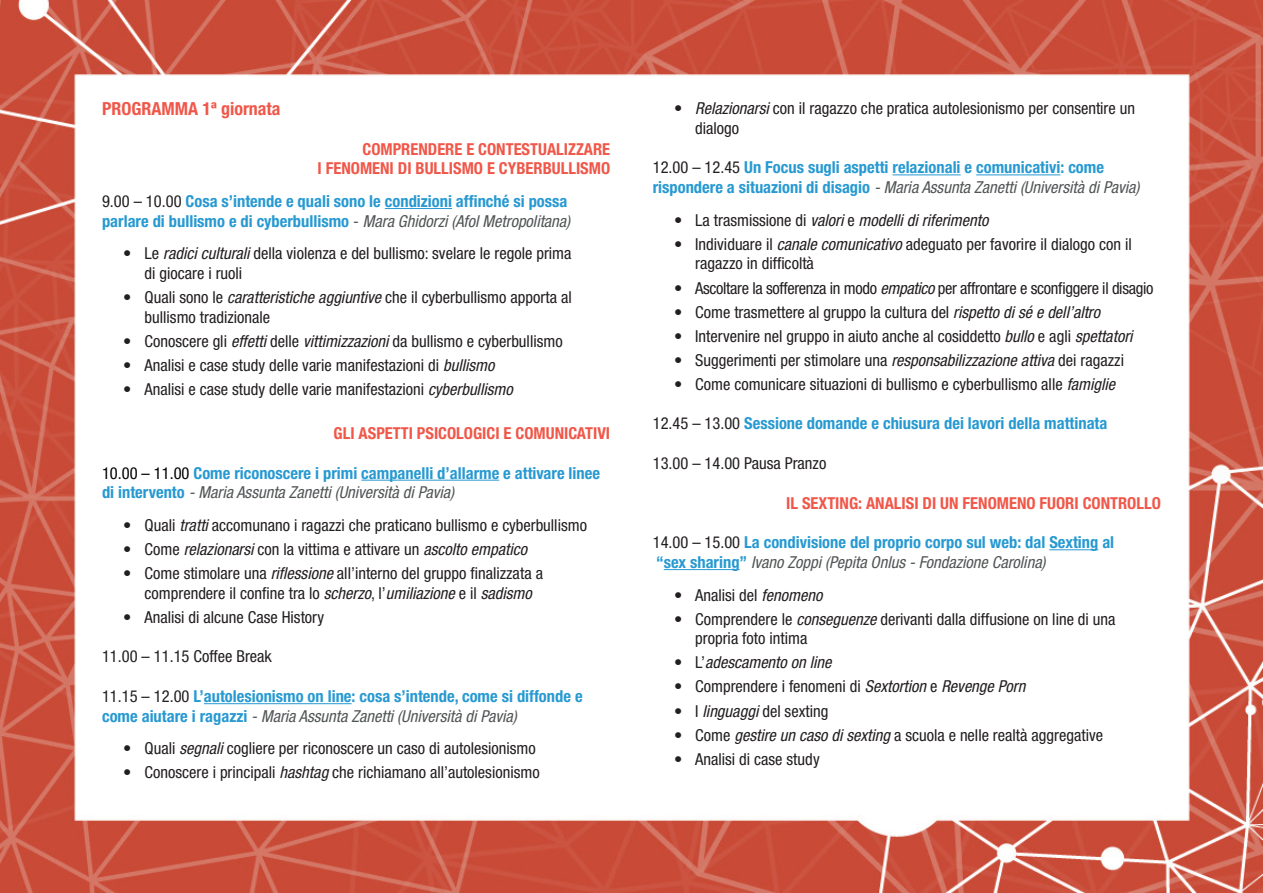
<style>
.page{position:relative;width:1263px;height:893px;background:#fff}
.page>*{position:absolute;margin:0;border:0;box-sizing:border-box;transform-origin:0 0}
.t1{font:700 condensed 18px "Helvetica Neue LT Std";color:#f05749}
.t2{font:condensed 16.5px/19.8px "Helvetica Neue LT Std";color:#231f20}
.t3{font:700 condensed 16.5px/19.8px "Helvetica Neue LT Std";color:#2799d1}
.t4{font:700 condensed 16.5px "Helvetica Neue LT Std";color:#f05749}
.t5{font:condensed 16.5px "Helvetica Neue LT Std";letter-spacing:-.02em;color:#231f20}
.t6{font:italic condensed 16.5px "Helvetica Neue LT Std";color:#231f20}
.t7{font:italic condensed 16.5px "Helvetica Neue LT Std";color:#525556}
.s1{font-weight:400;color:#231f20}
.s2{font-weight:400;color:#525556}
.s3{font-weight:400;font-style:italic;color:#525556}
.s4{font-style:italic}
.s5{font-weight:400;color:#000}
.s6{font-style:normal}
.s7{font-weight:700;font-style:normal;color:#2799d1}
</style>
<div class="page">
<img style="left:0;top:0;width:1263px;height:893px">
<hr style="left:385px;top:208px;width:67px;height:1px;background:#2799d1">
<hr style="left:361px;top:480px;width:138px;height:1px;background:#2799d1">
<hr style="left:204px;top:703px;width:148px;height:1px;background:#2799d1">
<hr style="left:892px;top:174px;width:68px;height:1px;background:#2799d1">
<hr style="left:976px;top:174px;width:84px;height:1px;background:#2799d1">
<hr style="left:1049px;top:549px;width:49px;height:1px;background:#2799d1">
<hr style="left:664px;top:569px;width:76px;height:1px;background:#2799d1">
<p class="t1" style="left:102px;top:98px;width:180px">PROGRAMMA 1ª giornata</p>
<p class="t4" style="left:362px;top:139px;width:249px">COMPRENDERE E CONTESTUALIZZARE</p>
<p class="t4" style="left:318px;top:158px;width:294px">I FENOMENI DI BULLISMO E CYBERBULLISMO</p>
<p class="t3" style="left:102px;top:191px;width:470px"><span class="s1">9.00 – 10.00</span> Cosa s’intende e quali sono le condizioni affinché si possa parlare di bullismo e di cyberbullismo <span class="s2">-</span> <span class="s3">Mara Ghidorzi (Afol Metropolitana)</span></p>
<p class="t2" style="left:123px;top:243px;width:450px">• Le <span class="s4">radici culturali</span> della violenza e del bullismo: svelare le regole prima</p>
<p class="t2" style="left:145px;top:263px;width:99px">di giocare i ruoli</p>
<p class="t2" style="left:145px;top:287px;width:429px;text-indent:-21px">• Quali sono le <span class="s4">caratteristiche aggiuntive</span> che il cyberbullismo apporta al bullismo tradizionale</p>
<p class="t2" style="left:123px;top:331px;width:441px">• Conoscere gli <span class="s4">effetti</span> delle <span class="s4">vittimizzazioni</span> da bullismo e cyberbullismo</p>
<p class="t2" style="left:123px;top:355px;width:373px">• Analisi e case study delle varie manifestazioni di <span class="s4">bullismo</span></p>
<p class="t2" style="left:123px;top:379px;width:391px">• Analisi e case study delle varie manifestazioni <span class="s4">cyberbullismo</span></p>
<p class="t4" style="left:334px;top:423px;width:278px">GLI ASPETTI PSICOLOGICI E COMUNICATIVI</p>
<p class="t3" style="left:102px;top:462px;width:499px"><span class="s5">10.00 – 11.00</span> Come riconoscere i primi campanelli d’allarme e attivare linee di intervento <span class="s3">- Maria Assunta Zanetti (Università di Pavia)</span></p>
<p class="t2" style="left:123px;top:515px;width:465px">• Quali <span class="s4">tratti</span> accomunano i ragazzi che praticano bullismo e cyberbullismo</p>
<p class="t2" style="left:123px;top:539px;width:405px">• Come <span class="s4">relazionarsi</span> con la vittima e attivare un <span class="s4">ascolto empatico</span></p>
<p class="t2" style="left:145px;top:563px;width:400px;text-indent:-21px">• Come stimolare una <span class="s4">riflessione</span> all’interno del gruppo finalizzata a comprendere il confine tra lo <span class="s4">scherzo</span>, l’<span class="s4">umiliazione</span> e il <span class="s4">sadismo</span></p>
<p class="t2" style="left:123px;top:607px;width:202px">• Analisi di alcune Case History</p>
<p class="t2" style="left:102px;top:647px;width:171px">11.00 – 11.15 Coffee Break</p>
<p class="t3" style="left:102px;top:686px;width:482px"><span class="s1">11.15 – 12.00</span> L’autolesionismo on line: cosa s’intende, come si diffonde e come aiutare i ragazzi <span class="s3">- Maria Assunta Zanetti (Università di Pavia)</span></p>
<p class="t2" style="left:123px;top:738px;width:414px">• Quali <span class="s4">segnali</span> cogliere per riconoscere un caso di autolesionismo</p>
<p class="t2" style="left:123px;top:763px;width:418px">• Conoscere i principali <span class="s4">hashtag</span> che richiamano all’autolesionismo</p>
<p class="t2" style="left:695px;top:98px;width:441px;text-indent:-21px">• <span class="s4">Relazionarsi</span> con il ragazzo che pratica autolesionismo per consentire un dialogo</p>
<p class="t3" style="left:653px;top:157px;width:488px"><span class="s1">12.00 – 12.45</span> Un Focus sugli aspetti relazionali e comunicativi: come rispondere a situazioni di disagio <span class="s3">- Maria Assunta Zanetti (Università di Pavia)</span></p>
<p class="t6" style="left:674px;top:210px;width:316px"><span class="s6">• La trasmissione di</span> valori <span class="s6">e</span> modelli di riferimento</p>
<p class="t2" style="left:695px;top:234px;width:438px;text-indent:-21px">• Individuare il <span class="s4">canale comunicativo</span> adeguato per favorire il dialogo con il ragazzo in difficoltà</p>
<p class="t5" style="left:674px;top:278px;width:481px">• Ascoltare la sofferenza in modo <span class="s4">empatico</span> per affrontare e sconfiggere il disagio</p>
<p class="t2" style="left:674px;top:302px;width:428px">• Come trasmettere al gruppo la cultura del <span class="s4">rispetto di sé e dell’altro</span></p>
<p class="t2" style="left:674px;top:326px;width:460px">• Intervenire nel gruppo in aiuto anche al cosiddetto <span class="s4">bullo</span> e agli <span class="s4">spettatori</span></p>
<p class="t2" style="left:674px;top:350px;width:452px">• Suggerimenti per stimolare una <span class="s4">responsabilizzazione attiva</span> dei ragazzi</p>
<p class="t2" style="left:674px;top:374px;width:443px">• Come comunicare situazioni di bullismo e cyberbullismo alle <span class="s4">famiglie</span></p>
<p class="t3" style="left:653px;top:413px;width:456px"><span class="s1">12.45 – 13.00</span> Sessione domande e chiusura dei lavori della mattinata</p>
<p class="t2" style="left:653px;top:453px;width:175px">13.00 – 14.00 Pausa Pranzo</p>
<p class="t4" style="left:786px;top:493px;width:376px">IL SEXTING: ANALISI DI UN FENOMENO FUORI CONTROLLO</p>
<p class="t3" style="left:653px;top:532px;width:463px"><span class="s1">14.00 – 15.00</span> La condivisione del proprio corpo sul web: dal Sexting al</p>
<p class="t7" style="left:656px;top:553px;width:391px"><span class="s7">“sex sharing”</span> Ivano Zoppi (Pepita Onlus - Fondazione Carolina)</p>
<p class="t2" style="left:674px;top:585px;width:150px">• Analisi del <span class="s4">fenomeno</span></p>
<p class="t2" style="left:695px;top:609px;width:422px;text-indent:-21px">• Comprendere le <span class="s4">conseguenze</span> derivanti dalla diffusione on line di una propria foto intima</p>
<p class="t6" style="left:674px;top:653px;width:159px"><span class="s6">• L’</span>adescamento on line</p>
<p class="t2" style="left:674px;top:677px;width:353px">• Comprendere i fenomeni di <span class="s4">Sextortion</span> e <span class="s4">Revenge Porn</span></p>
<p class="t2" style="left:674px;top:701px;width:156px">• I <span class="s4">linguaggi</span> del sexting</p>
<p class="t2" style="left:674px;top:725px;width:431px">• Come <span class="s4">gestire un caso di sexting</span> a scuola e nelle realtà aggregative</p>
<p class="t2" style="left:674px;top:749px;width:147px">• Analisi di case study</p>
</div>
